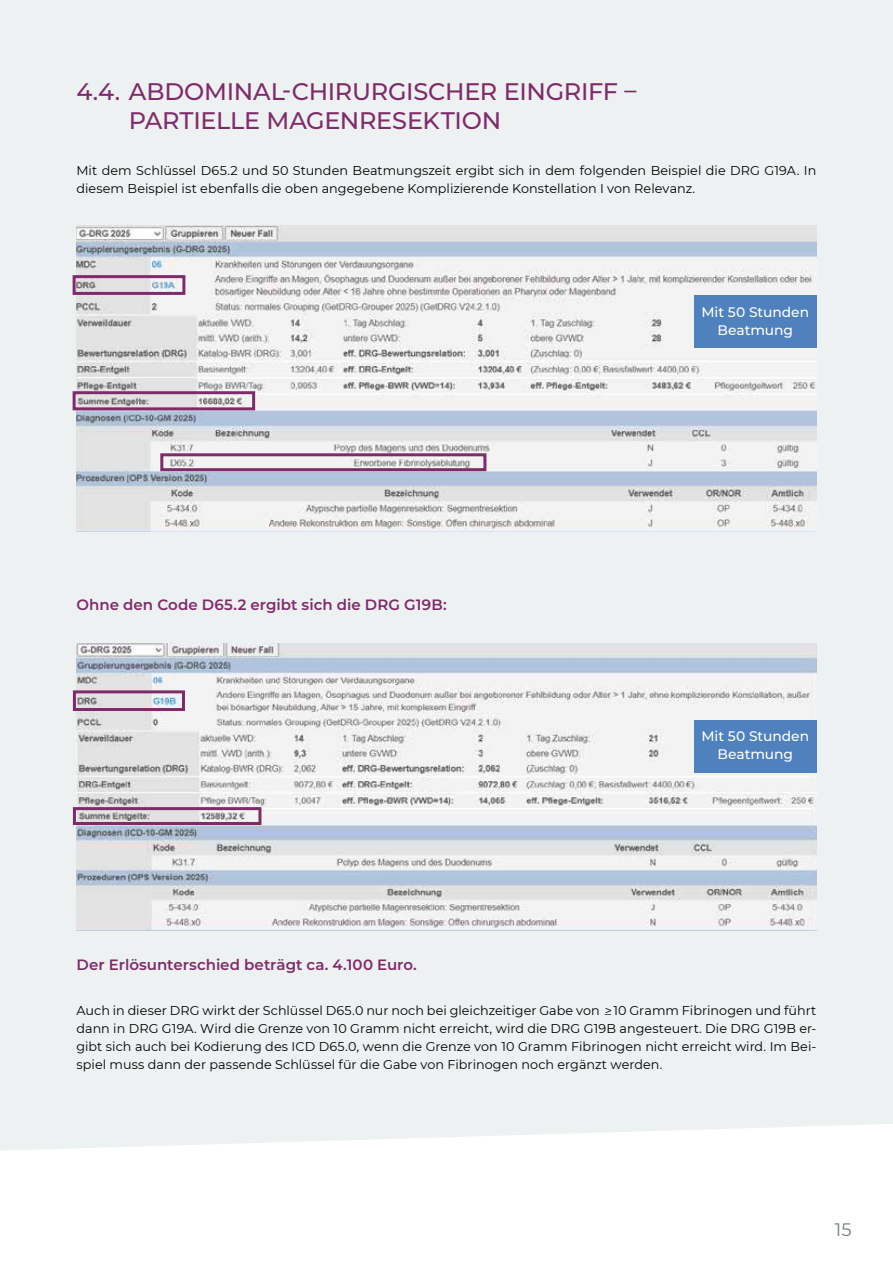
<style>
.page{position:relative;width:893px;height:1263px;background:#fff}
.page>*{position:absolute;margin:0;border:0;box-sizing:border-box;transform-origin:0 0}
.t1{font:500 24px/28.8px "Montserrat";letter-spacing:-.01em;color:#802b69}
.t2{font:18px "Montserrat";color:#727d7e}
.t3{font:600 15px "Montserrat";color:#802b69}
.t4{font:500 13.8px/17.9px "Montserrat";color:#fff;text-align:center}
.t5{font:12.75px/18px "Montserrat";letter-spacing:.005em;color:#000}
</style>
<div class="page">
<div style="left:0;top:0;width:893px;height:1151px;background:#edf1f2"></div>
<img style="left:77px;top:226px;width:739px;height:305px">
<img style="left:77px;top:643px;width:739px;height:287px">
<div style="left:73px;top:275px;width:112px;height:20px;border:3px solid #802b69"></div>
<div style="left:73px;top:391px;width:182px;height:19px;border:3px solid #802b69"></div>
<div style="left:160px;top:453px;width:326px;height:18px;border:3px solid #802b69"></div>
<div style="left:694px;top:296px;width:122px;height:52px;background:#4f81be"></div>
<div style="left:73px;top:690px;width:112px;height:21px;border:3px solid #802b69"></div>
<div style="left:73px;top:807px;width:188px;height:18px;border:3px solid #802b69"></div>
<div style="left:694px;top:720px;width:122px;height:52px;background:#4f81be"></div>
<h1 class="t1" style="left:129px;top:76px;width:509px;text-indent:-52px">4.4. ABDOMINAL-CHIRURGISCHER EINGRIFF –<br>PARTIELLE MAGENRESEKTION</h1>
<p class="t5" style="left:76px;top:161px;width:741px">Mit dem Schlüssel D65.2 und 50 Stunden Beatmungszeit ergibt sich in dem folgenden Beispiel die DRG G19A. In diesem Beispiel ist ebenfalls die oben angegebene Komplizierende Konstellation I von Relevanz.</p>
<p class="t4" style="left:701px;top:302px;width:109px">Mit 50 Stunden<br>Beatmung</p>
<p class="t3" style="left:77px;top:594px;width:372px">Ohne den Code D65.2 ergibt sich die DRG G19B:</p>
<p class="t4" style="left:701px;top:726px;width:109px">Mit 50 Stunden<br>Beatmung</p>
<p class="t3" style="left:77px;top:954px;width:342px">Der Erlösunterschied beträgt ca. 4.100 Euro.</p>
<p class="t5" style="left:77px;top:1001px;width:741px;text-align:justify">Auch in dieser DRG wirkt der Schlüssel D65.0 nur noch bei gleichzeitiger Gabe von &gt;– 10 Gramm Fibrinogen und führt dann in DRG G19A. Wird die Grenze von 10 Gramm nicht erreicht, wird die DRG G19B angesteuert. Die DRG G19B er&shy;gibt sich auch bei Kodierung des ICD D65.0, wenn die Grenze von 10 Gramm Fibrinogen nicht erreicht wird. Im Bei&shy;spiel muss dann der passende Schlüssel für die Gabe von Fibrinogen noch ergänzt werden.</p>
<h2 class="t2" style="left:835px;top:1217px;width:18px">15</h2>
</div>
